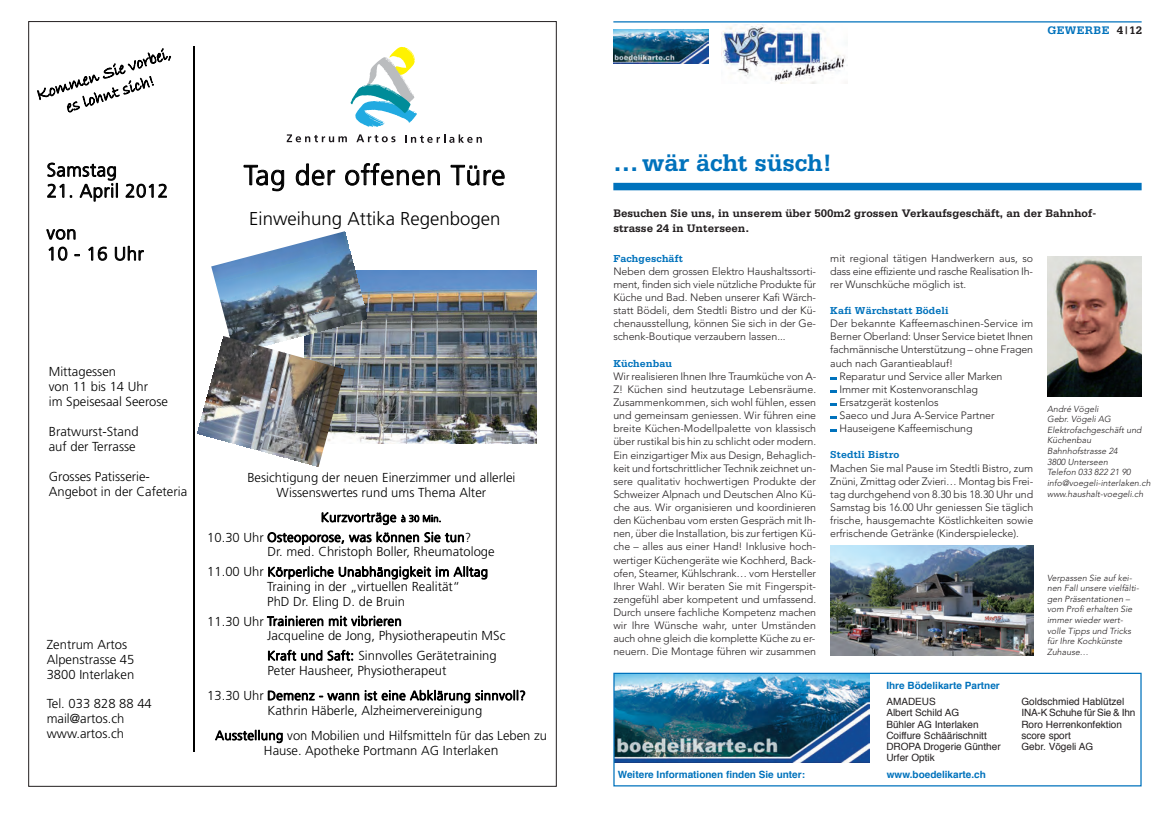
<style>
.page{position:relative;width:1170px;height:815px;background:#fff}
.page>*{position:absolute;margin:0;border:0;box-sizing:border-box;transform-origin:0 0}
.t1{font:300 27.88px "Frutiger";letter-spacing:.025em;color:#000}
.t2{font:700 25px "Serifa";color:#0072bc}
.t3{font:300 18.62px/21px "Frutiger";letter-spacing:.025em;color:#000}
.t4{font:300 18.62px "Frutiger";color:#000}
.t5{font:16.75px/21px "Bradley Hand ITC";color:#000;text-align:center}
.t6{font:300 13px/14.6px "Frutiger";color:#000}
.t7{font:300 13px/19.9px "Frutiger";letter-spacing:.03em;color:#000}
.t8{font:700 11.5px/15px "Serifa";color:#231f20}
.t9{font:700 11.5px "Serifa";letter-spacing:.03em;color:#0072bc}
.t10{font:300 10.62px/13.1px "Avenir";letter-spacing:-.005em;color:#231f20;text-align:justify}
.t11{font:700 10.62px "Serifa";letter-spacing:.01em;color:#0072bc}
.t12{font:10px "Helvetica";color:#231f20}
.t13{font:700 10px "Helvetica";color:#0072bc}
.t14{font:10px "Helvetica";letter-spacing:-.02em;color:#231f20}
.t15{font:italic 300 8.75px/10.6px "Avenir";letter-spacing:.005em;color:#231f20}
.s1{font-size:9.38px}
.s2{font-size:14px}
.s3{color:#231f20}
</style>
<div class="page">
<hr style="left:193px;top:46px;width:1px;height:706px;background:#000">
<img style="left:315px;top:271px;width:221px;height:173px">
<img style="left:211px;top:231px;width:138px;height:53px">
<img style="left:216px;top:249px;width:137px;height:51px">
<img style="left:220px;top:266px;width:138px;height:53px">
<img style="left:225px;top:284px;width:137px;height:50px">
<img style="left:229px;top:301px;width:138px;height:52px">
<img style="left:288px;top:361px;width:57px;height:105px">
<img style="left:258px;top:353px;width:57px;height:105px">
<img style="left:227px;top:344px;width:57px;height:106px">
<img style="left:197px;top:336px;width:57px;height:105px">
<svg style="left:350px;top:47px;width:67px;height:80px"></svg>
<svg style="left:287px;top:134px;width:60px;height:8px"></svg>
<svg style="left:356px;top:134px;width:39px;height:8px"></svg>
<svg style="left:405px;top:134px;width:77px;height:9px"></svg>
<div style="left:613px;top:183px;width:528px;height:7px;background:#0072bc"></div>
<hr style="left:613px;top:21px;width:528px;height:2px;background:#0072bc">
<img style="left:615px;top:675px;width:254px;height:88px">
<div style="left:613px;top:673px;width:528px;height:113px;border:1px solid #0072bc"></div>
<img style="left:613px;top:30px;width:95px;height:33px">
<svg style="left:830px;top:377px;width:6px;height:3px"></svg>
<svg style="left:830px;top:390px;width:6px;height:3px"></svg>
<svg style="left:830px;top:403px;width:6px;height:3px"></svg>
<svg style="left:830px;top:416px;width:6px;height:3px"></svg>
<svg style="left:830px;top:429px;width:6px;height:3px"></svg>
<img style="left:721px;top:25px;width:125px;height:59px">
<img style="left:1047px;top:256px;width:94px;height:141px">
<img style="left:830px;top:546px;width:203px;height:110px">
<h3 class="t5" style="left:34px;top:85px;width:142px;rotate:-17deg">Kommen Sie vorbei, es lohnt sich!</h3>
<h3 class="t3" style="left:47px;top:161px;width:72px">Samstag</h3>
<h3 class="t3" style="left:47px;top:182px;width:123px">21. April 2012</h3>
<h3 class="t3" style="left:47px;top:224px;width:99px">von<br>10 - 16 Uhr</h3>
<h1 class="t1" style="left:244px;top:164px;width:263px">Tag der offenen Türe</h1>
<h3 class="t4" style="left:249px;top:211px;width:253px">Einweihung Attika Regenbogen</h3>
<p class="t6" style="left:49px;top:366px;width:121px">Mittagessen<br>von 11 bis 14 Uhr<br>im Speisesaal Seerose</p>
<p class="t6" style="left:49px;top:425px;width:91px">Bratwurst-Stand auf der Terrasse</p>
<p class="t6" style="left:49px;top:470px;width:140px">Grosses Patisserie-<br>Angebot in der Cafeteria</p>
<p class="t6" style="left:47px;top:639px;width:89px">Zentrum Artos<br>Alpenstrasse 45<br>3800 Interlaken</p>
<p class="t6" style="left:47px;top:697px;width:107px">Tel. 033 828 88 44 mail@artos.ch www.artos.ch</p>
<p class="t6" style="left:247px;top:471px;width:269px;text-align:center">Besichtigung der neuen Einerzimmer und allerlei<br>Wissenswertes rund ums Thema Alter</p>
<p class="t7" style="left:207px;top:508px;width:266px;text-indent:114px">Kurzvorträge <span class="s1">à 30 Min.<br></span>10.30 Uhr Osteoporose, was können Sie tun?</p>
<p class="t6" style="left:207px;top:543px;width:289px;line-height:19.9px;text-indent:60px">Dr. med. Christoph Boller, Rheumatologe<br>11.00 Uhr Körperliche Unabhängigkeit im Alltag</p>
<p class="t6" style="left:267px;top:580px;width:194px">Training in der „virtuellen Realität“<br>PhD Dr. Eling D. de Bruin</p>
<p class="t6" style="left:267px;top:615px;width:240px;text-indent:-60px">11.30 Uhr Trainieren mit vibrieren<br>Jacqueline de Jong, Physiotherapeutin MSc</p>
<p class="t6" style="left:267px;top:649px;width:231px">Kraft und Saft: Sinnvolles Gerätetraining<br>Peter Hausheer, Physiotherapeut</p>
<p class="t6" style="left:267px;top:689px;width:260px;text-indent:-60px">13.30 Uhr Demenz - wann ist eine Abklärung sinnvoll?<br>Kathrin Häberle, Alzheimervereinigung</p>
<p class="t6" style="left:215px;top:729px;width:333px;line-height:15.5px;text-align:center">Ausstellung von Mobilien und Hilfsmitteln für das Leben zu<br>Hause. Apotheke Portmann AG Interlake<span class="s2">n</span></p>
<p class="t9" style="left:1047px;top:27px;width:96px">GEWERBE <span class="s3">4|12</span></p>
<h2 class="t2" style="left:613px;top:155px;width:220px">… wär ächt süsch!</h2>
<p class="t8" style="left:613px;top:206px;width:484px">Besuchen Sie uns, in unserem über 500m2 grossen Verkaufsgeschäft, an der Bahnhof&shy;strasse 24 in Unterseen.</p>
<p class="t11" style="left:613px;top:255px;width:71px">Fachgeschäft</p>
<p class="t10" style="left:613px;top:265px;width:204px">Neben dem grossen Elektro Haushaltssorti&shy;ment, finden sich viele nützliche Produkte für Küche und Bad. Neben unserer Kafi Wärch&shy;statt Bödeli, dem Stedtli Bistro und der Kü&shy;chenausstellung, können Sie sich in der Ge&shy;schenk-Boutique verzaubern lassen...</p>
<p class="t11" style="left:613px;top:360px;width:60px">Küchenbau</p>
<p class="t10" style="left:613px;top:370px;width:204px">Wir realisieren Ihnen Ihre Traumküche von A-Z! Küchen sind heutzutage Lebensräume.<br>Zusammenkommen, sich wohl fühlen, essen und gemeinsam geniessen. Wir führen eine breite Küchen-Modellpalette von klassisch über rustikal bis hin zu schlicht oder modern.<br>Ein einzigartiger Mix aus Design, Behaglich&shy;keit und fortschrittlicher Technik zeichnet un&shy;sere qualitativ hochwertigen Produkte der Schweizer Alpnach und Deutschen Alno Kü&shy;che aus. Wir organisieren und koordinieren den Küchenbau vom ersten Gespräch mit Ih&shy;nen, über die Installation, bis zur fertigen Kü&shy;che – alles aus einer Hand! Inklusive hoch&shy;wertiger Küchengeräte wie Kochherd, Back&shy;ofen, Steamer, Kühlschrank… vom Hersteller Ihrer Wahl. Wir beraten Sie mit Fingerspit&shy;zengefühl aber kompetent und umfassend.<br>Durch unsere fachliche Kompetenz machen wir Ihre Wünsche wahr, unter Umständen auch ohne gleich die komplette Küche zu er&shy;neuern. Die Montage führen wir zusammen</p>
<p class="t10" style="left:830px;top:252px;width:204px">mit regional tätigen Handwerkern aus, so dass eine effiziente und rasche Realisation Ih&shy;rer Wunschküche möglich ist.</p>
<p class="t11" style="left:830px;top:307px;width:120px">Kafi Wärchstatt Bödeli</p>
<p class="t10" style="left:830px;top:318px;width:204px">Der bekannte Kaffeemaschinen-Service im</p>
<p class="t10" style="left:830px;top:331px;width:204px">Berner Oberland: Unser Service bietet Ihnen</p>
<p class="t10" style="left:830px;top:344px;width:204px">fachmännische Unterstützung – ohne Fragen</p>
<p class="t10" style="left:830px;top:357px;width:124px">auch nach Garantieablauf!</p>
<p class="t10" style="left:839px;top:370px;width:164px">Reparatur und Service aller Marken</p>
<p class="t10" style="left:839px;top:383px;width:140px">Immer mit Kostenvoranschlag</p>
<p class="t10" style="left:839px;top:397px;width:101px">Ersatzgerät kostenlos</p>
<p class="t10" style="left:839px;top:410px;width:156px">Saeco und Jura A-Service Partner</p>
<p class="t10" style="left:839px;top:423px;width:134px">Hauseigene Kaffeemischung</p>
<p class="t11" style="left:830px;top:451px;width:71px">Stedtli Bistro</p>
<p class="t10" style="left:830px;top:462px;width:204px">Machen Sie mal Pause im Stedtli Bistro, zum Znüni, Zmittag oder Zvieri… Montag bis Frei&shy;tag durchgehend von 8.30 bis 18.30 Uhr und Samstag bis 16.00 Uhr geniessen Sie täglich frische, hausgemachte Köstlichkeiten sowie erfrischende Getränke (Kinderspielecke).</p>
<p class="t15" style="left:1047px;top:404px;width:105px">André Vögeli<br>Gebr. Vögeli AG<br>Elektrofachgeschäft und<br>Küchenbau<br>Bahnhofstrasse 24<br>3800 Unterseen<br>Telefon 033 822 21 90 info@voegeli-interlaken.ch www.haushalt-voegeli.ch</p>
<p class="t15" style="left:1047px;top:573px;width:93px">Verpassen Sie auf kei&shy;nen Fall unsere vielfälti&shy;gen Präsentationen – vom Profi erhalten Sie immer wieder wert&shy;volle Tipps und Tricks für Ihre Kochkünste<br>Zuhause…</p>
<p class="t13" style="left:886px;top:681px;width:115px">Ihre Bödelikarte Partner</p>
<p class="t12" style="left:886px;top:697px;width:51px">AMADEUS</p>
<p class="t12" style="left:1021px;top:697px;width:104px">Goldschmied Hablützel</p>
<p class="t12" style="left:886px;top:709px;width:74px">Albert Schild AG</p>
<p class="t14" style="left:1021px;top:709px;width:115px">INA-K Schuhe für Sie &amp; Ihn</p>
<p class="t12" style="left:886px;top:720px;width:94px">Bühler AG Interlaken</p>
<p class="t12" style="left:1021px;top:720px;width:102px">Roro Herrenkonfektion</p>
<p class="t12" style="left:886px;top:731px;width:102px">Coiffure Schäärischnitt</p>
<p class="t12" style="left:1021px;top:731px;width:51px">score sport</p>
<p class="t12" style="left:886px;top:742px;width:116px">DROPA Drogerie Günther</p>
<p class="t12" style="left:1021px;top:742px;width:73px">Gebr. Vögeli AG</p>
<p class="t12" style="left:886px;top:754px;width:50px">Urfer Optik</p>
<p class="t13" style="left:617px;top:770px;width:189px">Weitere Informationen finden Sie unter:</p>
<p class="t13" style="left:886px;top:770px;width:101px">www.boedelikarte.ch</p>
</div>
